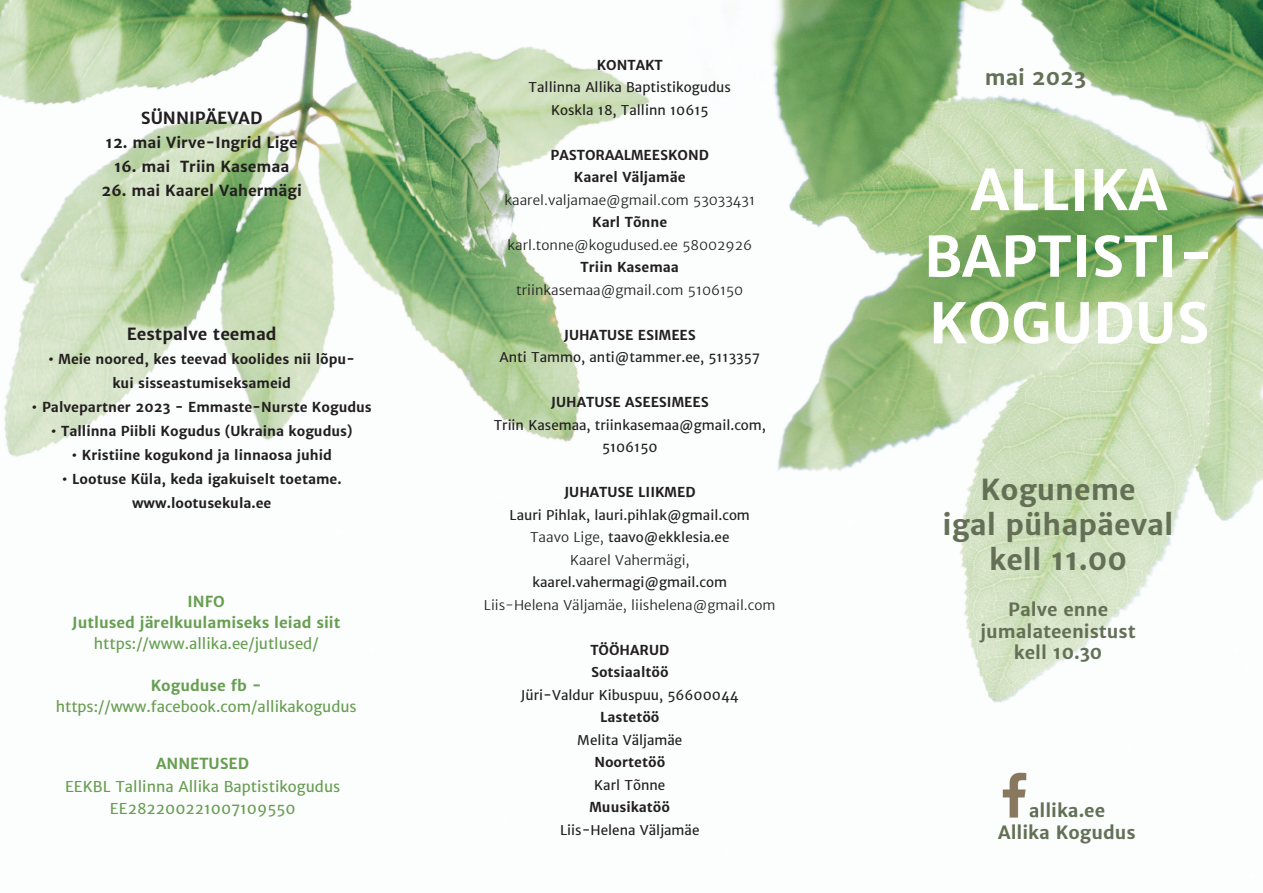
<style>
.page{position:relative;width:1263px;height:893px;background:#fff}
.page>*{position:absolute;margin:0;border:0;box-sizing:border-box;transform-origin:0 0}
.t1{font:700 55.5px/66.6px "Merriweather Sans";color:#fff;text-align:center}
.t2{font:700 28.5px/34.5px "Merriweather Sans";color:#647056;text-align:center}
.t3{font:700 21px "Merriweather Sans";color:#647056}
.t4{font:700 18px/21.6px "Merriweather Sans";color:#647056;text-align:center}
.t5{font:700 16.5px "Merriweather Sans";color:#231f20}
.t6{font:15px/22.5px "Merriweather Sans";color:#689e51;text-align:center}
.t7{font:700 15px "Merriweather Sans";color:#231f20}
.t8{font:700 15px/21px "Merriweather Sans";color:#689e51;text-align:center}
.t9{font:700 13.5px/22.5px "Merriweather Sans";color:#231f20;text-align:center}
.t10{font:13.5px/22.5px "Merriweather Sans";color:#231f20;text-align:center}
.t11{font:300 13.5px "Merriweather Sans";color:#231f20}
.s1{font-weight:300}
</style>
<div class="page">
<img style="left:0;top:0;width:1263px;height:703px">
<img style="left:1002px;top:772px;width:36px;height:46px">
<img style="left:1029px;top:803px;width:10px;height:14px">
<p class="t5" style="left:141px;top:108px;width:123px">SÜNNIPÄEVAD</p>
<p class="t7" style="left:106px;top:133px;width:194px">12. mai Virve-Ingrid Lige</p>
<p class="t7" style="left:114px;top:157px;width:177px">16. mai Triin Kasemaa</p>
<p class="t7" style="left:102px;top:181px;width:202px">26. mai Kaarel Vahermägi</p>
<p class="t5" style="left:127px;top:324px;width:151px">Eestpalve teemad</p>
<p class="t9" style="left:48px;top:347px;width:308px;line-height:24px">• Meie noored, kes teevad koolides nii lõpu&shy;kui sisseastumiseksameid</p>
<p class="t9" style="left:32px;top:396px;width:342px">• Palvepartner 2023 - Emmaste-Nurste Kogudus</p>
<p class="t9" style="left:51px;top:420px;width:303px">• Tallinna Piibli Kogudus (Ukraina kogudus)</p>
<p class="t9" style="left:71px;top:444px;width:262px">• Kristiine kogukond ja linnaosa juhid</p>
<p class="t9" style="left:62px;top:467px;width:281px;line-height:24px">• Lootuse Küla, keda igakuiselt toetame. www.lootusekula.ee</p>
<p class="t8" style="left:72px;top:591px;width:270px">INFO<br>Jutlused järelkuulamiseks leiad siit</p>
<p class="t6" style="left:94px;top:632px;width:226px">https://www.allika.ee/jutlused/</p>
<p class="t8" style="left:151px;top:675px;width:113px">Koguduse fb -</p>
<p class="t6" style="left:56px;top:695px;width:303px">https://www.facebook.com/allikakogudus</p>
<p class="t8" style="left:156px;top:753px;width:95px">ANNETUSED</p>
<p class="t6" style="left:65px;top:775px;width:277px">EEKBL Tallinna Allika Baptistikogudus<br>EE282200221007109550</p>
<p class="t9" style="left:597px;top:54px;width:68px">KONTAKT</p>
<p class="t10" style="left:529px;top:76px;width:204px">Tallinna Allika Baptistikogudus<br>Koskla 18, Tallinn 10615</p>
<p class="t9" style="left:550px;top:144px;width:160px">PASTORAALMEESKOND<br>Kaarel Väljamäe</p>
<p class="t11" style="left:504px;top:192px;width:252px">kaarel.valjamae@gmail.com 53033431</p>
<p class="t9" style="left:592px;top:211px;width:77px">Karl Tõnne</p>
<p class="t11" style="left:507px;top:237px;width:246px">karl.tonne@kogudused.ee 58002926</p>
<p class="t9" style="left:581px;top:256px;width:100px">Triin Kasemaa</p>
<p class="t11" style="left:516px;top:282px;width:229px">triinkasemaa@gmail.com 5106150</p>
<p class="t9" style="left:564px;top:324px;width:134px">JUHATUSE ESIMEES</p>
<p class="t10" style="left:499px;top:346px;width:262px">Anti Tammo, anti@tammer.ee, 5113357</p>
<p class="t9" style="left:551px;top:391px;width:159px">JUHATUSE ASEESIMEES</p>
<p class="t10" style="left:494px;top:414px;width:274px">Triin Kasemaa, triinkasemaa@gmail.com,<br>5106150</p>
<p class="t9" style="left:564px;top:481px;width:133px">JUHATUSE LIIKMED</p>
<p class="t10" style="left:510px;top:504px;width:242px">Lauri Pihlak, lauri.pihlak@gmail.com<br><span class="s1">Taavo Lige,</span> taavo@ekklesia.ee<br><span class="s1">Kaarel Vahermägi,</span></p>
<p class="t10" style="left:532px;top:571px;width:196px">kaarel.vahermagi@gmail.com</p>
<p class="t11" style="left:484px;top:597px;width:293px">Liis-Helena Väljamäe, liishelena@gmail.com</p>
<p class="t9" style="left:590px;top:639px;width:80px;text-align:left">TÖÖHARUD<br>Sotsiaaltöö</p>
<p class="t10" style="left:521px;top:684px;width:219px">Jüri-Valdur Kibuspuu, 56600044</p>
<p class="t9" style="left:600px;top:706px;width:61px">Lastetöö</p>
<p class="t10" style="left:577px;top:729px;width:106px">Melita Väljamäe</p>
<p class="t9" style="left:594px;top:751px;width:73px">Noortetöö</p>
<p class="t10" style="left:594px;top:774px;width:73px">Karl Tõnne</p>
<p class="t9" style="left:589px;top:796px;width:82px">Muusikatöö</p>
<p class="t10" style="left:560px;top:819px;width:141px">Liis-Helena Väljamäe</p>
<h3 class="t3" style="left:985px;top:64px;width:103px">mai 2023</h3>
<h1 class="t1" style="left:924px;top:157px;width:292px">ALLIKA<br>BAPTISTI-<br>KOGUDUS</h1>
<h2 class="t2" style="left:942px;top:473px;width:233px">Koguneme<br>igal pühapäeval kell 11.00</h2>
<h3 class="t4" style="left:980px;top:599px;width:157px">Palve enne jumalateenistust kell 10.30</h3>
<h3 class="t4" style="left:998px;top:800px;width:139px">allika.ee<br>Allika Kogudus</h3>
</div>
